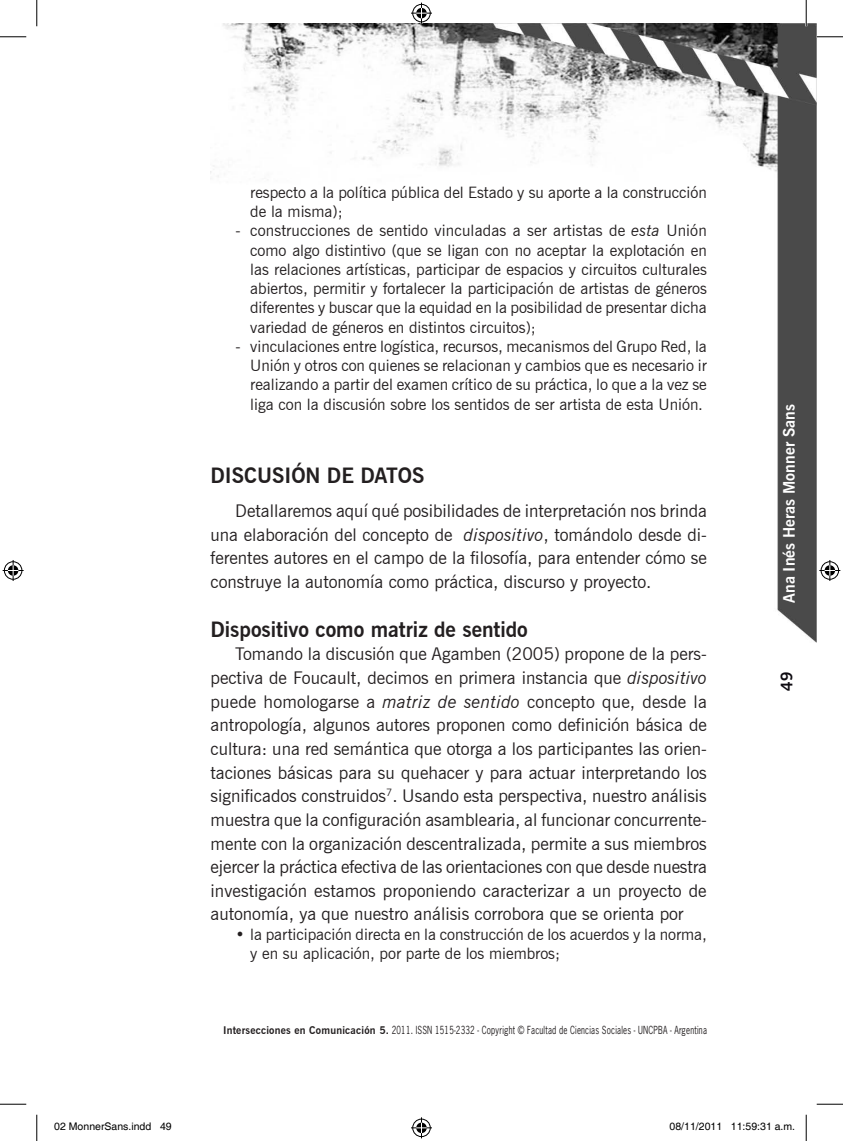
<style>
.page{position:relative;width:843px;height:1141px;background:#fff}
.page>*{position:absolute;margin:0;border:0;box-sizing:border-box;transform-origin:0 0}
.t1{font:700 21px "News Gothic BT";color:#231f20}
.t2{font:17.5px/23.6px "News Gothic BT";color:#231f20;text-align:justify}
.t3{font:15.75px/19.2px "News Gothic BT";color:#231f20}
.t4{font:700 15.75px "News Gothic BT";color:#fff}
.t5{font:700 15.75px "News Gothic BT";color:#0e0b11}
.t6{font:10.5px "News Gothic Cn";letter-spacing:.02em;color:#231f20}
.t7{font:10.5px "Helvetica";color:#000}
.s1{font-style:italic}
.s2{font-family:"News Gothic BT";font-weight:700}
</style>
<div class="page">
<img style="left:210px;top:24px;width:606px;height:618px">
<hr style="left:805px;top:0;width:2px;height:26px;background:#fff">
<svg style="left:0;top:36px;width:26px;height:1px"></svg>
<svg style="left:816px;top:36px;width:26px;height:1px"></svg>
<svg style="left:0;top:1103px;width:26px;height:1px"></svg>
<svg style="left:816px;top:1103px;width:26px;height:1px"></svg>
<svg style="left:36px;top:0;width:1px;height:26px"></svg>
<svg style="left:36px;top:1114px;width:1px;height:26px"></svg>
<svg style="left:805px;top:0;width:1px;height:26px"></svg>
<svg style="left:805px;top:1114px;width:1px;height:26px"></svg>
<svg style="left:411px;top:3px;width:21px;height:21px"></svg>
<svg style="left:411px;top:1117px;width:21px;height:20px"></svg>
<svg style="left:3px;top:560px;width:21px;height:21px"></svg>
<svg style="left:819px;top:560px;width:21px;height:21px"></svg>
<p class="t3" style="left:250px;top:182px;width:458px">respecto a la política pública del Estado y su aporte a la construcción de la misma);</p>
<p class="t3" style="left:250px;top:221px;width:458px;text-align:justify;text-indent:-15px">- construcciones de sentido vinculadas a ser artistas de <span class="s1">esta</span> Unión como algo distintivo (que se ligan con no aceptar la explotación en las relaciones artísticas, participar de espacios y circuitos culturales abiertos, permitir y fortalecer la participación de artistas de géneros diferentes y buscar que la equidad en la posibilidad de presentar dicha variedad de géneros en distintos circuitos);</p>
<p class="t3" style="left:250px;top:336px;width:458px;text-align:justify;text-indent:-15px">- vinculaciones entre logística, recursos, mecanismos del Grupo Red, la Unión y otros con quienes se relacionan y cambios que es necesario ir realizando a partir del examen crítico de su práctica, lo que a la vez se liga con la discusión sobre los sentidos de ser artista de esta Unión.</p>
<p class="t1" style="left:210px;top:463px;width:215px">DISCUSIÓN DE DATOS</p>
<p class="t2" style="left:210px;top:498px;width:498px;text-indent:25px">Detallaremos aquí qué posibilidades de interpretación nos brinda una elaboración del concepto de <span class="s1">dispositivo</span>, tomándolo desde di&shy;ferentes autores en el campo de la filosofía, para entender cómo se construye la autonomía como práctica, discurso y proyecto.</p>
<p class="t1" style="left:210px;top:616px;width:319px">Dispositivo como matriz de sentido</p>
<p class="t2" style="left:210px;top:642px;width:498px;text-indent:25px">Tomando la discusión que Agamben (2005) propone de la pers&shy;pectiva de Foucault, decimos en primera instancia que <span class="s1">dispositivo </span>puede homologarse a <span class="s1">matriz de sentido</span> concepto que, desde la antropología, algunos autores proponen como definición básica de cultura: una red semántica que otorga a los participantes las orien&shy;taciones básicas para su quehacer y para actuar interpretando los significados construidos<sup>7</sup>. Usando esta perspectiva, nuestro análisis muestra que la configuración asamblearia, al funcionar concurrente&shy;mente con la organización descentralizada, permite a sus miembros ejercer la práctica efectiva de las orientaciones con que desde nuestra investigación estamos proponiendo caracterizar a un proyecto de autonomía, ya que nuestro análisis corrobora que se orienta por</p>
<p class="t3" style="left:250px;top:924px;width:458px;text-indent:-15px">• la participación directa en la construcción de los acuerdos y la norma, y en su aplicación, por parte de los miembros;</p>
<p class="t6" style="left:223px;top:1022px;width:485px"><span class="s2">Intersecciones en Comunicación 5.</span> 2011. ISSN 1515-2332 - Copyright © Facultad de Ciencias Sociales - UNCPBA - Argentina</p>
<p class="t4" style="left:779px;top:602px;width:200px;rotate:-90deg">Ana Inés Heras Monner Sans</p>
<p class="t5" style="left:777px;top:691px;width:21px;rotate:-90deg">49</p>
<p class="t7" style="left:54px;top:1120px;width:119px">02 MonnerSans.indd 49</p>
<p class="t7" style="left:669px;top:1120px;width:127px">08/11/2011 11:59:31 a.m.</p>
</div>
